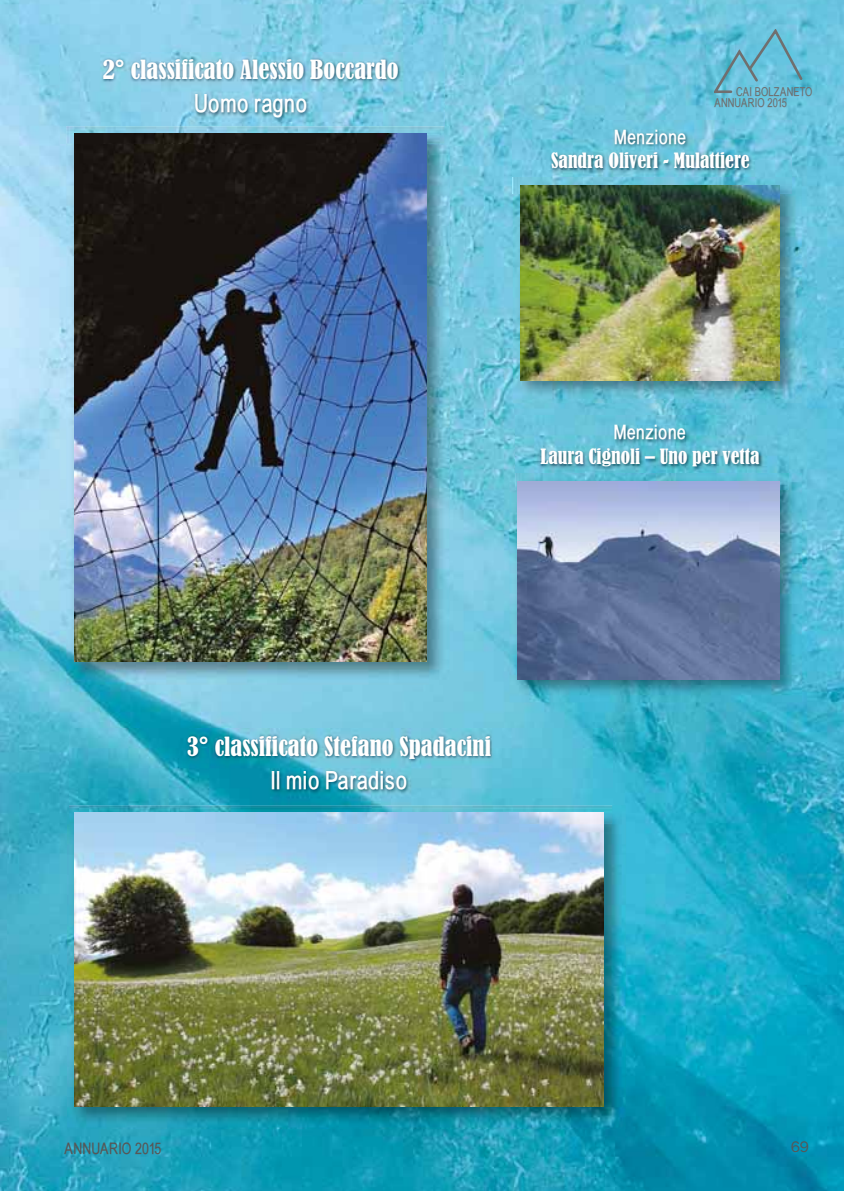
<style>
.page{position:relative;width:844px;height:1191px;background:#fff}
.page>*{position:absolute;margin:0;border:0;box-sizing:border-box;transform-origin:0 0}
.t1{font:condensed 24.68px "Bernard";color:#fff}
.t2{font:700 24.68px "Babel Sans";color:#fff}
.t3{font:condensed 19.6px "Bernard";color:#fff}
.t4{font:700 19.6px "Babel Sans";letter-spacing:.025em;color:#fff}
.t5{font:15.75px "Babel Sans";color:#575756}
.t6{font:15.75px "Franklin Gothic";color:#575756}
.t7{font:12.25px/11.4px "Babel Sans";color:#706f6f;scale:.96 1}
</style>
<div class="page">
<img style="left:0;top:0;width:843px;height:1191px">
<svg style="left:713px;top:30px;width:89px;height:63px;background:#67bbd3"></svg>
<img style="left:512px;top:120px;width:279px;height:57px">
<img style="left:515px;top:415px;width:273px;height:58px">
<img style="left:66px;top:126px;width:384px;height:558px">
<img style="left:74px;top:143px;width:353px;height:519px">
<img style="left:512px;top:177px;width:289px;height:226px">
<img style="left:520px;top:185px;width:259px;height:195px">
<img style="left:509px;top:473px;width:292px;height:229px">
<img style="left:517px;top:481px;width:262px;height:198px">
<img style="left:67px;top:805px;width:558px;height:324px">
<img style="left:74px;top:823px;width:529px;height:283px">
<img style="left:69px;top:729px;width:543px;height:94px">
<img style="left:74px;top:813px;width:529px;height:10px">
<img style="left:61px;top:52px;width:383px;height:91px">
<img style="left:74px;top:134px;width:353px;height:9px">
<img style="left:0;top:859px;width:7px;height:261px">
<p class="t1" style="left:103px;top:60px;width:297px">2° classificato Alessio Boccardo</p>
<p class="t2" style="left:194px;top:94px;width:115px">Uomo ragno</p>
<p class="t7" style="left:714px;top:87px;width:103px;text-indent:22px">CAI BOLZANETO<br>ANNUARIO 2015</p>
<p class="t4" style="left:614px;top:130px;width:74px">Menzione</p>
<p class="t3" style="left:551px;top:153px;width:200px">Sandra Oliveri - Mulattiere</p>
<p class="t4" style="left:613px;top:425px;width:74px">Menzione</p>
<p class="t3" style="left:540px;top:448px;width:220px">Laura Cignoli – Uno per vetta</p>
<p class="t1" style="left:187px;top:737px;width:306px">3° classificato Stefano Spadacini</p>
<p class="t2" style="left:270px;top:771px;width:138px">Il mio Paradiso</p>
<p class="t5" style="left:64px;top:1142px;width:98px">ANNUARIO 2015</p>
<p class="t6" style="left:790px;top:1141px;width:20px">69</p>
</div>
